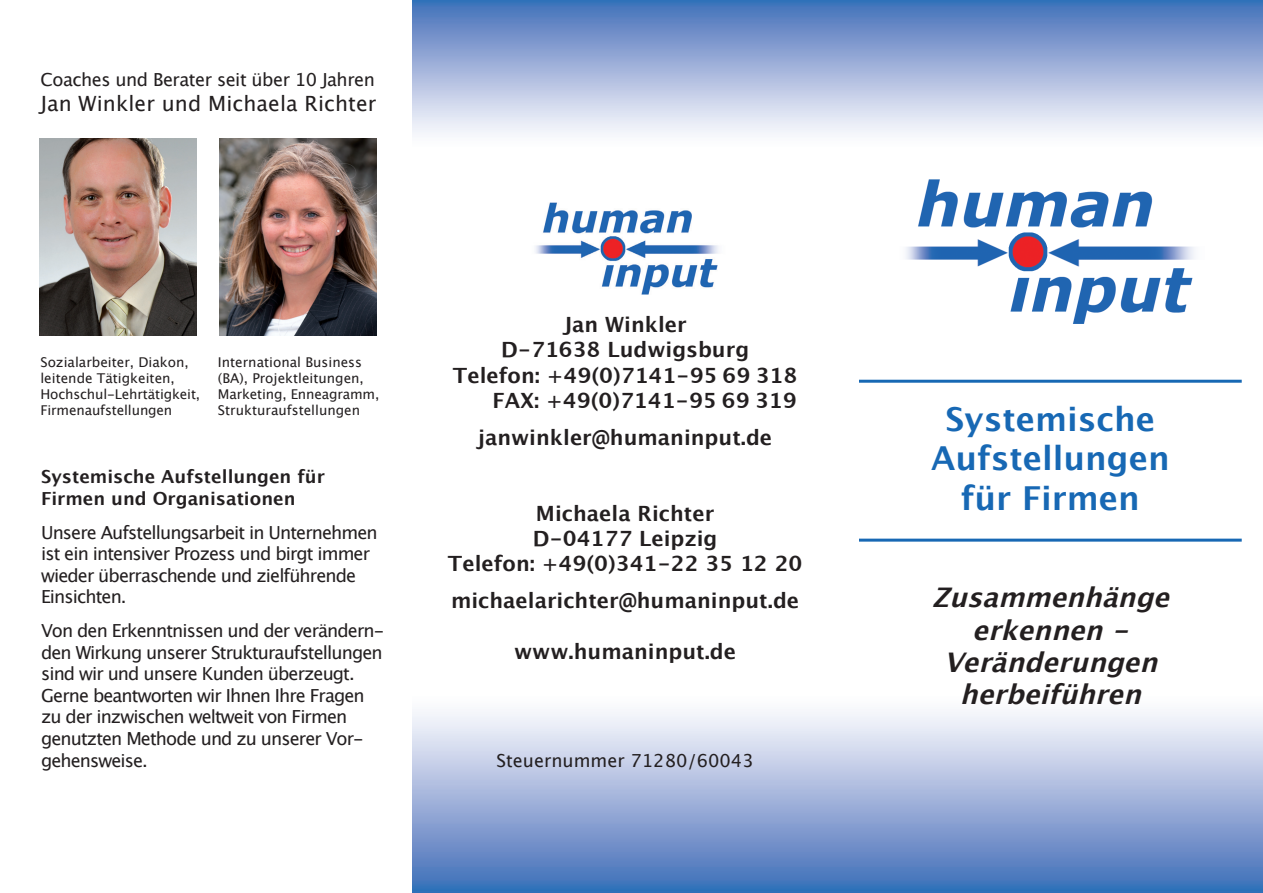
<style>
.page{position:relative;width:1263px;height:893px;background:#fff}
.page>*{position:absolute;margin:0;border:0;box-sizing:border-box;transform-origin:0 0}
.t1{font:700 33px/39.6px "Lucida Grande";color:#1768b4;text-align:center}
.t2{font:italic 700 27px/32.4px "Lucida Grande";color:#231f20;text-align:center}
.t3{font:700 21px/25.2px "Lucida Grande";color:#231f20;text-align:center}
.t4{font:21px "Lucida Grande";letter-spacing:.005em;color:#231f20}
.t5{font:18px/21.6px "Lucida Grande";letter-spacing:-.05em;color:#231f20}
.t6{font:700 18px/21.6px "Lucida Grande";color:#231f20}
.t7{font:18px "Lucida Grande";letter-spacing:-.025em;color:#231f20}
.t8{font:18px "Lucida Grande";color:#231f20}
.t9{font:13.5px/16.2px "Lucida Grande";color:#231f20}
</style>
<div class="page">
<div style="left:412px;top:0;width:851px;height:147px;background:linear-gradient(to bottom,#436fb9,#fff)"></div>
<svg style="left:412px;top:712px;width:851px;height:181px;background:#9bb1d9"></svg>
<img style="left:39px;top:138px;width:158px;height:198px">
<img style="left:906px;top:179px;width:288px;height:145px">
<img style="left:535px;top:202px;width:184px;height:93px">
<hr style="left:859px;top:539px;width:383px;height:3px;background:#1768b4">
<hr style="left:859px;top:380px;width:383px;height:3px;background:#1768b4">
<img style="left:219px;top:138px;width:157px;height:198px">
<p class="t7" style="left:40px;top:69px;width:336px">Coaches und Berater seit über 10 Jahren</p>
<p class="t4" style="left:40px;top:92px;width:338px">Jan Winkler und Michaela Richter</p>
<p class="t9" style="left:40px;top:354px;width:161px">Sozialarbeiter, Diakon, leitende Tätigkeiten,<br>Hochschul-Lehrtätigkeit,<br>Firmenaufstellungen</p>
<p class="t9" style="left:218px;top:354px;width:163px">International Business (BA), Projektleitungen,<br>Marketing, Enneagramm,<br>Strukturaufstellungen</p>
<p class="t6" style="left:41px;top:466px;width:285px">Systemische Aufstellungen für<br>Firmen und Organisationen</p>
<p class="t5" style="left:41px;top:522px;width:338px">Unsere Aufstellungsarbeit in Unternehmen ist ein intensiver Prozess und birgt immer wieder überraschende und zielführende Einsichten.</p>
<p class="t5" style="left:41px;top:620px;width:345px">Von den Erkenntnissen und der verändern&shy;den Wirkung unserer Strukturaufstellungen sind wir und unsere Kunden überzeugt.<br>Gerne beantworten wir Ihnen Ihre Fragen zu der inzwischen weltweit von Firmen genutzten Methode und zu unserer Vor&shy;gehensweise.</p>
<p class="t3" style="left:563px;top:312px;width:125px">Jan Winkler</p>
<p class="t3" style="left:501px;top:337px;width:250px">D-71638 Ludwigsburg</p>
<p class="t3" style="left:453px;top:362px;width:346px">Telefon: +49(0)7141-95 69 318</p>
<p class="t3" style="left:493px;top:388px;width:305px">FAX: +49(0)7141-95 69 319</p>
<p class="t3" style="left:478px;top:425px;width:296px">janwinkler@humaninput.de</p>
<p class="t3" style="left:448px;top:500px;width:356px">Michaela Richter<br>D-04177 Leipzig<br>Telefon: +49(0)341-22 35 12 20</p>
<p class="t3" style="left:451px;top:588px;width:350px">michaelarichter@humaninput.de</p>
<p class="t3" style="left:514px;top:638px;width:223px">www.humaninput.de</p>
<p class="t8" style="left:496px;top:750px;width:259px">Steuernummer 71280/60043</p>
<h1 class="t1" style="left:931px;top:399px;width:240px">Systemische<br>Aufstellungen für Firmen</h1>
<h2 class="t2" style="left:932px;top:581px;width:250px">Zusammenhänge erkennen-<br>Veränderungen herbeiführen</h2>
</div>
